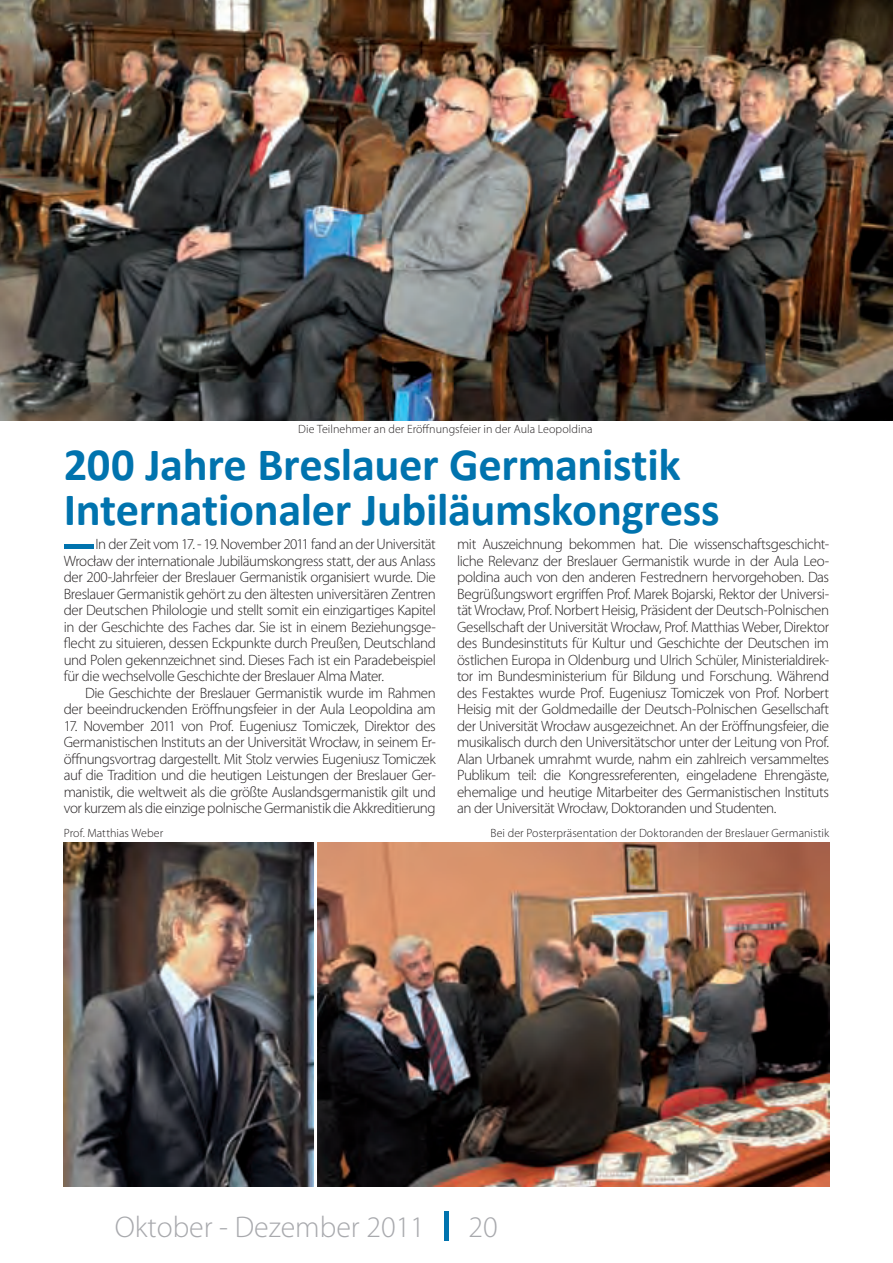
<style>
.page{position:relative;width:893px;height:1263px;background:#fff}
.page>*{position:absolute;margin:0;border:0;box-sizing:border-box;transform-origin:0 0}
.t1{font:700 46.5px/45px "Calibri";letter-spacing:-.01em;color:#0073ae}
.t2{font:300 30px "Myriad Pro";color:#a8a9ad}
.t3{font:300 15px/16.5px "Myriad Pro";letter-spacing:-.03em;color:#231f20;text-align:justify}
.t4{font:300 12px "Myriad Pro";letter-spacing:.005em;color:#231f20}
</style>
<div class="page">
<svg style="left:445px;top:1211px;width:4px;height:29px"></svg>
<svg style="left:64px;top:545px;width:30px;height:4px"></svg>
<img style="left:0;top:0;width:893px;height:421px">
<img style="left:64px;top:842px;width:765px;height:344px">
<hr style="left:314px;top:836px;width:3px;height:358px;background:#fff">
<p class="t4" style="left:298px;top:421px;width:296px">Die Teilnehmer an der Eröffnungsfeier in der Aula Leopoldina</p>
<h1 class="t1" style="left:64px;top:442px;width:657px">200 Jahre Breslauer Germanistik<br>Internationaler Jubiläumskongress</h1>
<p class="t3" style="left:64px;top:536px;width:374px;text-indent:32px">In der Zeit vom 17. - 19. November 2011 fand an der Universität Wrocław der internationale Jubiläumskongress statt, der aus Anlass der 200-Jahrfeier der Breslauer Germanistik organisiert wurde. Die Breslauer Germanistik gehört zu den ältesten universitären Zentren der Deutschen Philologie und stellt somit ein einzigartiges Kapitel in der Geschichte des Faches dar. Sie ist in einem Beziehungsge&shy;flecht zu situieren, dessen Eckpunkte durch Preußen, Deutschland und Polen gekennzeichnet sind. Dieses Fach ist ein Paradebeispiel für die wechselvolle Geschichte der Breslauer Alma Mater.</p>
<p class="t3" style="left:64px;top:684px;width:374px;text-align:right">Die Geschichte der Breslauer Germanistik wurde im Rahmen der beeindruckenden Eröffnungsfeier in der Aula Leopoldina am</p>
<p class="t3" style="left:64px;top:717px;width:374px">17. November 2011 von Prof. Eugeniusz Tomiczek, Direktor des Germanistischen Instituts an der Universität Wrocław, in seinem Er&shy;öffnungsvortrag dargestellt. Mit Stolz verwies Eugeniusz Tomiczek auf die Tradition und die heutigen Leistungen der Breslauer Ger&shy;manistik, die weltweit als die größte Auslandsgermanistik gilt und vor kurzem als die einzige polnische Germanistik die Akkreditierung</p>
<p class="t3" style="left:457px;top:536px;width:374px">mit Auszeichnung bekommen hat. Die wissenschaftsgeschicht&shy;liche Relevanz der Breslauer Germanistik wurde in der Aula Leo&shy;poldina auch von den anderen Festrednern hervorgehoben. Das Begrüßungswort ergriffen Prof. Marek Bojarski, Rektor der Universi&shy;tät Wrocław, Prof. Norbert Heisig, Präsident der Deutsch-Polnischen Gesellschaft der Universität Wrocław, Prof. Matthias Weber, Direktor des Bundesinstituts für Kultur und Geschichte der Deutschen im östlichen Europa in Oldenburg und Ulrich Schüler, Ministerialdirek&shy;tor im Bundesministerium für Bildung und Forschung. Während des Festaktes wurde Prof. Eugeniusz Tomiczek von Prof. Norbert Heisig mit der Goldmedaille der Deutsch-Polnischen Gesellschaft der Universität Wrocław ausgezeichnet. An der Eröffnungsfeier, die musikalisch durch den Universitätschor unter der Leitung von Prof.<br>Alan Urbanek umrahmt wurde, nahm ein zahlreich versammeltes Publikum teil: die Kongressreferenten, eingeladene Ehrengäste, ehemalige und heutige Mitarbeiter des Germanistischen Instituts an der Universität Wrocław, Doktoranden und Studenten.</p>
<p class="t4" style="left:64px;top:826px;width:101px">Prof. Matthias Weber</p>
<p class="t4" style="left:490px;top:826px;width:340px">Bei der Posterpräsentation der Doktoranden der Breslauer Germanistik</p>
<h2 class="t2" style="left:115px;top:1209px;width:312px">Oktober - Dezember 2011</h2>
<h2 class="t2" style="left:469px;top:1209px;width:31px">20</h2>
</div>
